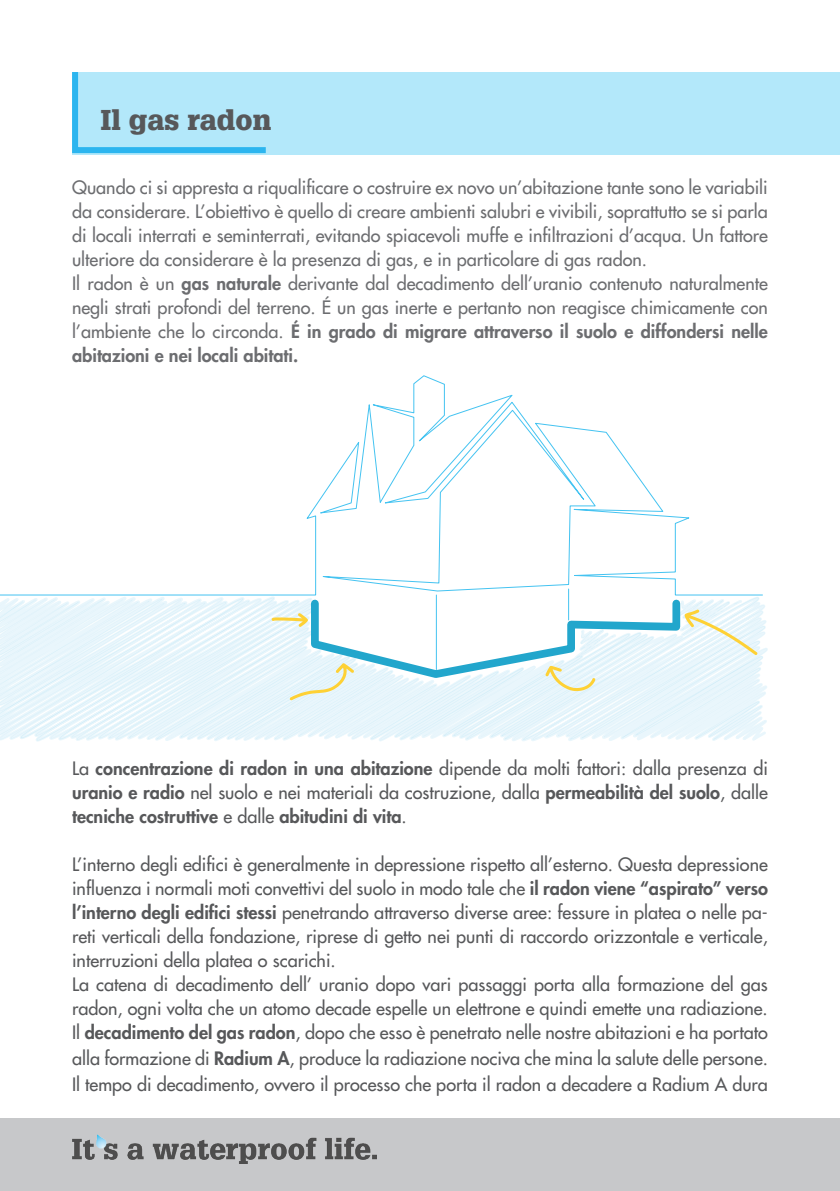
<style>
.page{position:relative;width:840px;height:1191px;background:#fff}
.page>*{position:absolute;margin:0;border:0;box-sizing:border-box;transform-origin:0 0}
.t1{font:900 28px "Glypha LT Std";color:#57585a}
.t2{font:500 18px/24px "Futura Std";color:#57585a}
.t3{font:500 18px/24px "Futura Std";color:#6c6d70}
.t4{font:800 18px/24px "Futura Std";color:#57585a;text-align:justify}
.s1{font-weight:800}
.s2{font-weight:500}
</style>
<div class="page">
<div style="left:0;top:1118px;width:839px;height:73px;background:#c7c8ca"></div>
<img style="left:72px;top:1134px;width:304px;height:29px">
<svg style="left:72px;top:154px;width:199px;height:1px"></svg>
<div style="left:72px;top:72px;width:767px;height:82px;background:#b3e8fa"></div>
<svg style="left:0;top:375px;width:763px;height:221px"></svg>
<hr style="left:435px;top:595px;width:1px;height:74px;background:#44c3f1">
<hr style="left:568px;top:589px;width:1px;height:31px;background:#44c3f1">
<svg style="left:0;top:596px;width:766px;height:144px"></svg>
<h1 class="t1" style="left:101px;top:103px;width:172px">Il gas radon</h1>
<p class="t3" style="left:72px;top:175px;width:697px">Quando ci si appresta a riqualificare o costruire ex novo un’abitazione tante sono le variabili da considerare. L’obiettivo è quello di creare ambienti salubri e vivibili, soprattutto se si parla di locali interrati e seminterrati, evitando spiacevoli muffe e infiltrazioni d’acqua. Un fattore ulteriore da considerare è la presenza di gas, e in particolare di gas radon.<br>Il radon è un <span class="s1">gas naturale</span> derivante dal decadimento dell’uranio contenuto naturalmente negli strati profondi del terreno. É un gas inerte e pertanto non reagisce chimicamente con l’ambiente che lo circonda. <span class="s1">É in grado di migrare attraverso il suolo e diffondersi nelle abitazioni e nei locali abitati.</span></p>
<p class="t4" style="left:72px;top:756px;width:697px"><span class="s2">La</span> concentrazione di radon in una abitazione <span class="s2">dipende da molti fattori: dalla presenza di </span>uranio e radio <span class="s2">nel suolo e nei materiali da costruzione, dalla</span> permeabilità del suolo<span class="s2">, dalle </span>tecniche costruttive <span class="s2">e dalle</span> abitudini di vita<span class="s2">.</span></p>
<p class="t2" style="left:72px;top:852px;width:697px">L’interno degli edifici è generalmente in depressione rispetto all’esterno. Questa depressione influenza i normali moti convettivi del suolo in modo tale che <span class="s1">il radon viene “aspirato” verso l’interno degli edifici stessi</span> penetrando attraverso diverse aree: fessure in platea o nelle pa&shy;reti verticali della fondazione, riprese di getto nei punti di raccordo orizzontale e verticale, interruzioni della platea o scarichi.<br>La catena di decadimento dell’ uranio dopo vari passaggi porta alla formazione del gas radon, ogni volta che un atomo decade espelle un elettrone e quindi emette una radiazione.<br>Il <span class="s1">decadimento del gas radon</span>, dopo che esso è penetrato nelle nostre abitazioni e ha portato</p>
<p class="t2" style="left:72px;top:1045px;width:697px;line-height:26px">alla formazione di <span class="s1">Radium A</span>, produce la radiazione nociva che mina la salute delle persone.<br>Il tempo di decadimento, ovvero il processo che porta il radon a decadere a Radium A dura</p>
</div>
